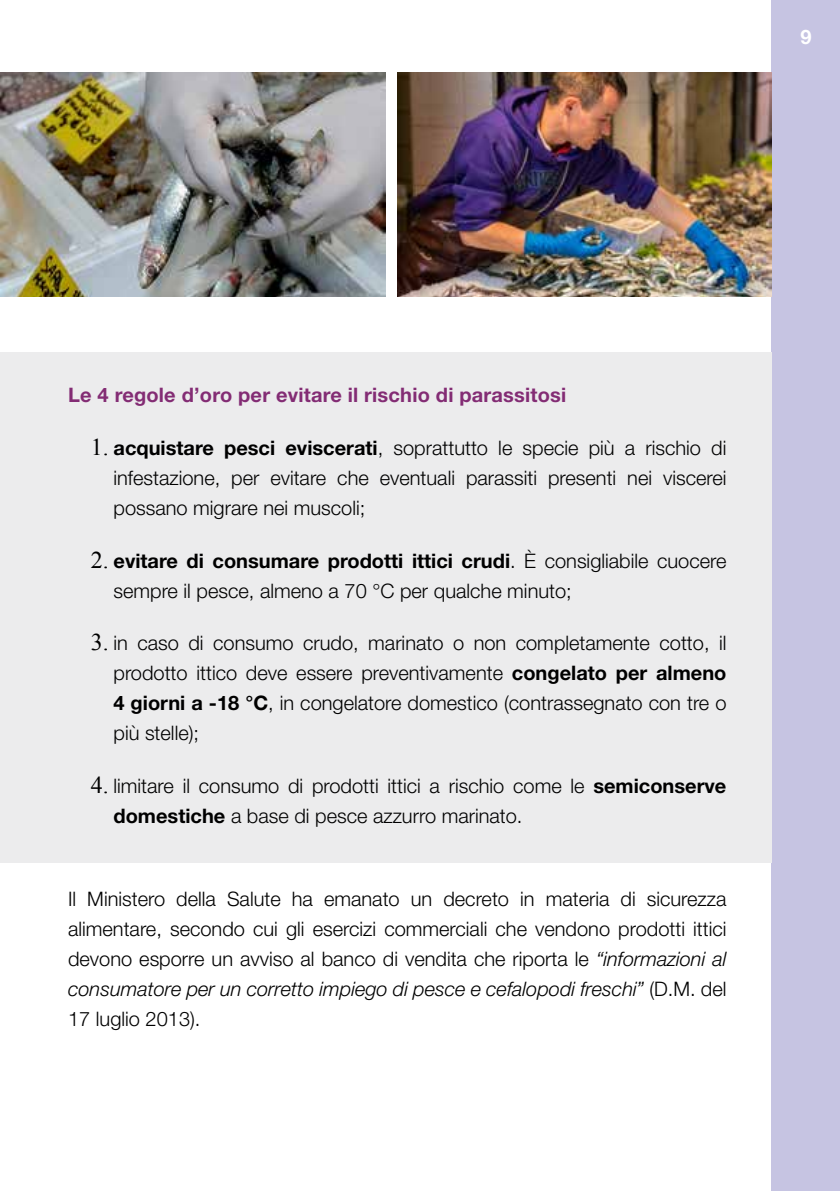
<style>
.page{position:relative;width:840px;height:1191px;background:#fff}
.page>*{position:absolute;margin:0;border:0;box-sizing:border-box;transform-origin:0 0}
.t1{font:300 20px/30px "Helvetica Neue";color:#000;text-align:justify}
.t2{font:700 20px "Helvetica Neue";letter-spacing:.01em;color:#832c74}
.t3{font:700 20px "Helvetica Neue";color:#fff}
.s1{font-family:"Times New Roman";font-weight:400;font-size:24px}
.s2{font-weight:700}
.s3{font-style:italic}
</style>
<div class="page">
<div style="left:771px;top:0;width:68px;height:1191px;background:#c6c4e2"></div>
<div style="left:0;top:352px;width:771px;height:511px;background:#ececed"></div>
<img style="left:0;top:72px;width:386px;height:224px">
<img style="left:397px;top:72px;width:374px;height:224px">
<p class="t3" style="left:799px;top:25px;width:13px">9</p>
<p class="t2" style="left:68px;top:383px;width:499px">Le 4 regole d’oro per evitare il rischio di parassitosi</p>
<p class="t1" style="left:113px;top:432px;width:614px;text-indent:-23px"><span class="s1">1.</span> <span class="s2">acquistare pesci eviscerati</span>, soprattutto le specie più a rischio di infestazione, per evitare che eventuali parassiti presenti nei viscerei possano migrare nei muscoli;</p>
<p class="t1" style="left:113px;top:545px;width:614px;text-indent:-23px"><span class="s1">2.</span> <span class="s2">evitare di consumare prodotti ittici crudi</span>. È consigliabile cuocere sempre il pesce, almeno a 70 °C per qualche minuto;</p>
<p class="t1" style="left:113px;top:628px;width:614px;text-indent:-23px"><span class="s1">3.</span> in caso di consumo crudo, marinato o non completamente cotto, il prodotto ittico deve essere preventivamente <span class="s2">congelato per almeno 4 giorni a -18 °C</span>, in congelatore domestico (contrassegnato con tre o più stelle);</p>
<p class="t1" style="left:113px;top:770px;width:614px;text-indent:-23px"><span class="s1">4.</span> limitare il consumo di prodotti ittici a rischio come le <span class="s2">semiconserve domestiche</span> a base di pesce azzurro marinato.</p>
<p class="t1" style="left:68px;top:883px;width:659px">Il Ministero della Salute ha emanato un decreto in materia di sicurezza alimentare, secondo cui gli esercizi commerciali che vendono prodotti ittici devono esporre un avviso al banco di vendita che riporta le <span class="s3">“informazioni al consumatore per un corretto impiego di pesce e cefalopodi freschi”</span> (D.M. del 17 luglio 2013).</p>
</div>
